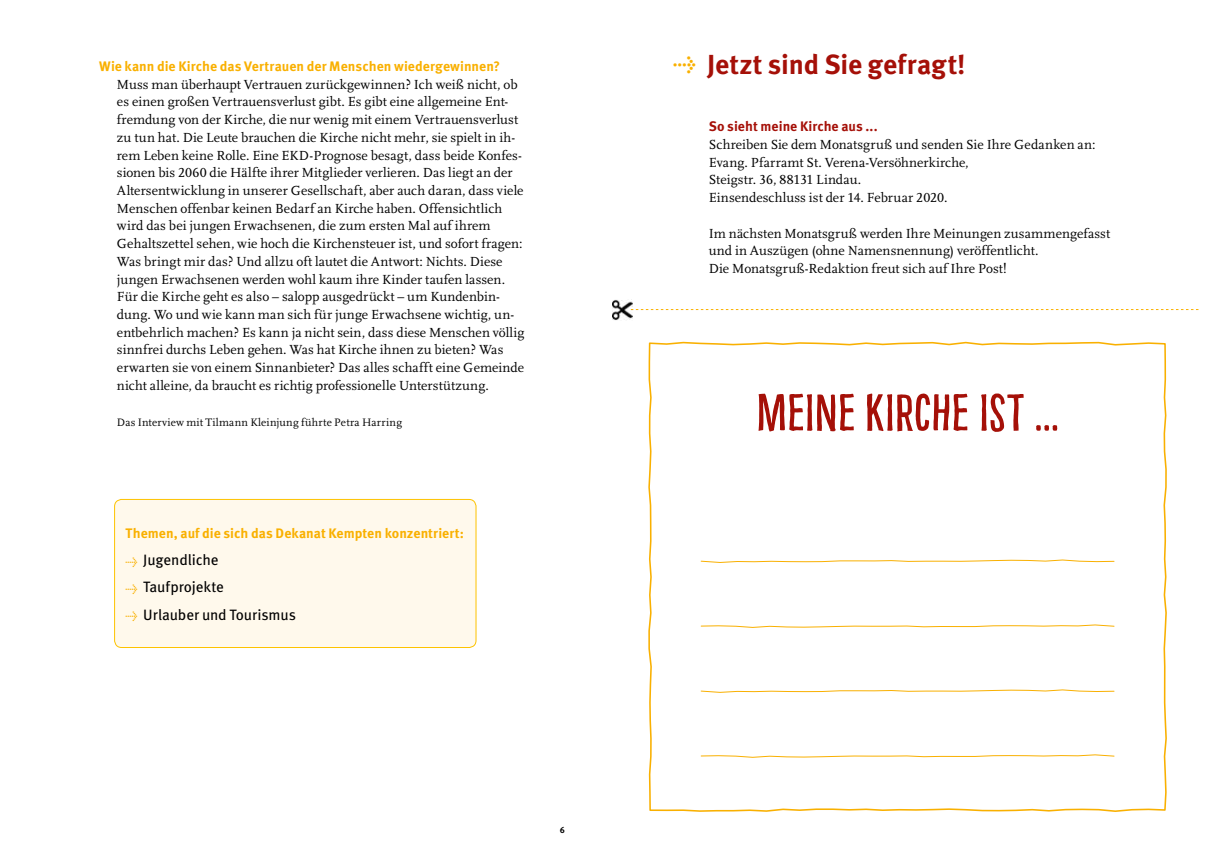
<style>
.page{position:relative;width:1205px;height:851px;background:#fff}
.page>*{position:absolute;margin:0;border:0;box-sizing:border-box;transform-origin:0 0}
.t1{font:51.25px "Pinto NO 01";letter-spacing:-.01em;color:#a51008}
.t2{font:700 27.5px "Meta Pro";letter-spacing:.005em;color:#a51008}
.t3{font:15px "Meta Pro";letter-spacing:-.01em;color:#000}
.t4{font:13.75px/17.8px "Scala LF";letter-spacing:.005em;color:#000}
.t5{font:700 13.75px "Meta Pro";letter-spacing:.005em;color:#f9b000}
.t6{font:700 13.75px "Meta Pro";color:#a51008}
.t7{font:11.25px "Scala LF";letter-spacing:.02em;color:#000}
.t8{font:700 8.75px "Meta Pro";color:#000}
.s1{font-weight:500;font-size:10px;color:#f9b000}
.s2{font-size:18.75px;color:#f9b000}
</style>
<div class="page">
<div style="left:115px;top:499px;width:361px;height:148px;background:#fff9ec;border-radius:7px"></div>
<div style="left:114px;top:499px;width:362px;height:148px;border:1px solid #fdc300;border-radius:7px"></div>
<svg style="left:632px;top:309px;width:566px;height:1px"></svg>
<img style="left:612px;top:299px;width:20px;height:21px">
<svg style="left:648px;top:341px;width:519px;height:471px"></svg>
<p class="t5" style="left:99px;top:57px;width:402px">Wie kann die Kirche das Vertrauen der Menschen wiedergewinnen?</p>
<p class="t4" style="left:117px;top:75px;width:409px">Muss man überhaupt Vertrauen zurückgewinnen? Ich weiß nicht, ob es einen großen Vertrauensverlust gibt. Es gibt eine allgemeine Ent&shy;fremdung von der Kirche, die nur wenig mit einem Vertrauensverlust zu tun hat. Die Leute brauchen die Kirche nicht mehr, sie spielt in ih&shy;rem Leben keine Rolle. Eine EKD-Prognose besagt, dass beide Konfes&shy;sionen bis 2060 die Hälfte ihrer Mitglieder verlieren. Das liegt an der Altersentwicklung in unserer Gesellschaft, aber auch daran, dass viele Menschen offenbar keinen Bedarf an Kirche haben. Offensichtlich wird das bei jungen Erwachsenen, die zum ersten Mal auf ihrem Gehaltszettel sehen, wie hoch die Kirchensteuer ist, und sofort fragen:<br>Was bringt mir das? Und allzu oft lautet die Antwort: Nichts. Diese jungen Erwachsenen werden wohl kaum ihre Kinder taufen lassen.<br>Für die Kirche geht es also – salopp ausgedrückt – um Kundenbin&shy;dung. Wo und wie kann man sich für junge Erwachsene wichtig, un&shy;entbehrlich machen? Es kann ja nicht sein, dass diese Menschen völlig sinnfrei durchs Leben gehen. Was hat Kirche ihnen zu bieten? Was erwarten sie von einem Sinnanbieter? Das alles schafft eine Gemeinde nicht alleine, da braucht es richtig professionelle Unterstützung.</p>
<p class="t7" style="left:117px;top:415px;width:287px">Das Interview mit Tilmann Kleinjung führte Petra Harring</p>
<p class="t5" style="left:126px;top:524px;width:340px">Themen, auf die sich das Dekanat Kempten konzentriert:</p>
<p class="t3" style="left:126px;top:550px;width:95px"><span class="s1">→</span> Jugendliche</p>
<p class="t3" style="left:126px;top:577px;width:100px"><span class="s1">→</span> Taufprojekte</p>
<p class="t3" style="left:126px;top:604px;width:172px"><span class="s1">→</span> Urlauber und Tourismus</p>
<p class="t8" style="left:560px;top:824px;width:7px">6</p>
<h2 class="t2" style="left:673px;top:47px;width:294px"><span class="s2">→</span> Jetzt sind Sie gefragt!</h2>
<p class="t6" style="left:709px;top:118px;width:170px">So sieht meine Kirche aus ...</p>
<p class="t4" style="left:709px;top:136px;width:388px">Schreiben Sie dem Monatsgruß und senden Sie Ihre Gedanken an:<br>Evang. Pfarramt St. Verena-Versöhnerkirche,<br>Steigstr. 36, 88131 Lindau.<br>Einsendeschluss ist der 14. Februar 2020.</p>
<p class="t4" style="left:709px;top:224px;width:403px">Im nächsten Monatsgruß werden Ihre Meinungen zusammengefasst und in Auszügen (ohne Namensnennung) veröffentlicht.<br>Die Monatsgruß-Redaktion freut sich auf Ihre Post!</p>
<h1 class="t1" style="left:756px;top:382px;width:304px">MEINE KIRCHE IST ...</h1>
</div>
